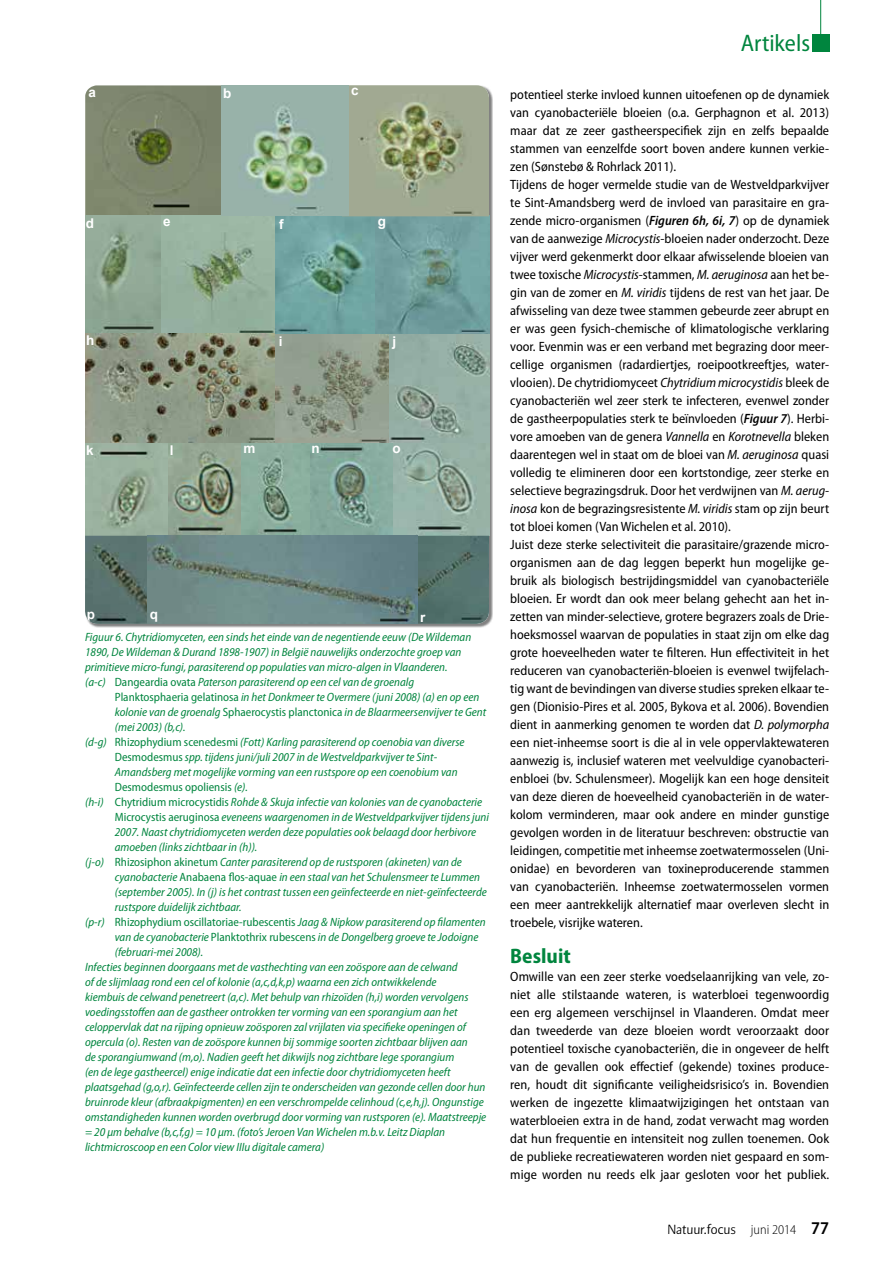
<style>
.page{position:relative;width:893px;height:1263px;background:#fff}
.page>*{position:absolute;margin:0;border:0;box-sizing:border-box;transform-origin:0 0}
.t1{font:semi-condensed 24px "Myriad Pro";color:#00853e}
.t2{font:700 semi-condensed 21px "Myriad Pro";color:#00853e}
.t3{font:15px "Beo Sans R11";color:#000}
.t4{font:semi-condensed 13.5px/18px "Myriad Pro";color:#000}
.t5{font:700 13.5px "Arial";color:#fff}
.t6{font:italic semi-condensed 12px/15px "Myriad Pro";color:#00853e}
.t7{font:semi-condensed 12px "Myriad Pro";color:#00853e}
.s1{font-style:normal}
.s2{font-style:italic}
.s3{font-weight:600;font-style:italic}
.s4{font-family:"Myriad Pro";font-weight:300;font-stretch:semi-condensed;font-size:13.5px}
.s5{font-family:"Myriad Pro";font-weight:600;font-stretch:semi-condensed;font-size:18px}
</style>
<div class="page">
<img style="left:393px;top:442px;width:96px;height:94px">
<img style="left:167px;top:442px;width:226px;height:94px">
<img style="left:85px;top:443px;width:82px;height:93px">
<img style="left:386px;top:333px;width:103px;height:109px">
<img style="left:85px;top:536px;width:62px;height:88px">
<img style="left:418px;top:536px;width:71px;height:88px">
<img style="left:147px;top:536px;width:271px;height:88px">
<img style="left:85px;top:85px;width:257px;height:131px">
<img style="left:85px;top:215px;width:191px;height:228px">
<img style="left:276px;top:334px;width:113px;height:109px">
<img style="left:276px;top:216px;width:110px;height:118px">
<img style="left:375px;top:216px;width:114px;height:117px">
<img style="left:342px;top:85px;width:147px;height:131px">
<hr style="left:820px;top:0;width:1px;height:43px;background:#00853e">
<div style="left:812px;top:34px;width:17px;height:17px;background:#00853e"></div>
<p class="t5" style="left:89px;top:83px;width:9px">a</p>
<p class="t5" style="left:223px;top:84px;width:10px">b</p>
<p class="t5" style="left:351px;top:82px;width:9px">c</p>
<p class="t5" style="left:86px;top:214px;width:10px">d</p>
<p class="t5" style="left:163px;top:212px;width:9px">e</p>
<p class="t5" style="left:279px;top:215px;width:6px">f</p>
<p class="t5" style="left:378px;top:212px;width:10px">g</p>
<p class="t5" style="left:86px;top:331px;width:10px">h</p>
<p class="t5" style="left:279px;top:332px;width:5px">i</p>
<p class="t5" style="left:392px;top:332px;width:5px">j</p>
<p class="t5" style="left:86px;top:442px;width:9px">k</p>
<p class="t5" style="left:170px;top:442px;width:5px">l</p>
<p class="t5" style="left:243px;top:439px;width:13px">m</p>
<p class="t5" style="left:311px;top:440px;width:10px">n</p>
<p class="t5" style="left:393px;top:439px;width:10px">o</p>
<p class="t5" style="left:87px;top:605px;width:10px">p</p>
<p class="t5" style="left:150px;top:605px;width:10px">q</p>
<p class="t5" style="left:420px;top:608px;width:7px">r</p>
<p class="t6" style="left:85px;top:630px;width:388px">Figuur 6. Chytridiomyceten, een sinds het einde van de negentiende eeuw (De Wildeman 1890, De Wildeman &amp; Durand 1898-1907) in België nauwelijks onderzochte groep van primitieve micro-fungi, parasiterend op populaties van micro-algen in Vlaanderen. (a-c) <span class="s1">Dangeardia ovata</span> Paterson parasiterend op een cel van de groenalg</p>
<p class="t6" style="left:115px;top:690px;width:366px"><span class="s1">Planktosphaeria gelatinosa</span> in het Donkmeer te Overmere (juni 2008) (a) en op een</p>
<p class="t6" style="left:115px;top:705px;width:373px">kolonie van de groenalg <span class="s1">Sphaerocystis planctonica</span> in de Blaarmeersenvijver te Gent</p>
<p class="t6" style="left:115px;top:720px;width:72px">(mei 2003) (b,c).</p>
<p class="t6" style="left:85px;top:735px;width:381px">(d-g) <span class="s1">Rhizophydium scenedesmi</span> (Fott) Karling parasiterend op coenobia van diverse</p>
<p class="t6" style="left:115px;top:750px;width:324px"><span class="s1">Desmodesmus</span> spp. tijdens juni/juli 2007 in de Westveldparkvijver te Sint-</p>
<p class="t6" style="left:115px;top:765px;width:344px">Amandsberg met mogelijke vorming van een rustspore op een coenobium van</p>
<p class="t7" style="left:115px;top:781px;width:135px">Desmodesmus opoliensis <span class="s2">(e).</span></p>
<p class="t6" style="left:85px;top:795px;width:399px">(h-i) <span class="s1">Chytridium microcystidis</span> Rohde &amp; Skuja infectie van kolonies van de cyanobacterie</p>
<p class="t6" style="left:115px;top:810px;width:376px"><span class="s1">Microcystis aeruginosa</span> eveneens waargenomen in de Westveldparkvijver tijdens juni</p>
<p class="t6" style="left:115px;top:825px;width:363px">2007. Naast chytridiomyceten werden deze populaties ook belaagd door herbivore</p>
<p class="t6" style="left:115px;top:840px;width:144px">amoeben (links zichtbaar in (h)).</p>
<p class="t6" style="left:85px;top:855px;width:378px">(j-o) <span class="s1">Rhizosiphon akinetum</span> Canter parasiterend op de rustsporen (akineten) van de</p>
<p class="t6" style="left:115px;top:870px;width:367px">cyanobacterie <span class="s1">Anabaena flos-aquae</span> in een staal van het Schulensmeer te Lummen</p>
<p class="t6" style="left:115px;top:885px;width:374px">(september 2005). In (j) is het contrast tussen een geïnfecteerde en niet-geïnfecteerde</p>
<p class="t6" style="left:115px;top:900px;width:128px">rustspore duidelijk zichtbaar.</p>
<p class="t6" style="left:85px;top:915px;width:402px">(p-r) <span class="s1">Rhizophydium oscillatoriae-rubescentis</span> Jaag &amp; Nipkow parasiterend op filamenten</p>
<p class="t6" style="left:115px;top:930px;width:365px">van de cyanobacterie <span class="s1">Planktothrix rubescens</span> in de Dongelberg groeve te Jodoigne</p>
<p class="t6" style="left:115px;top:945px;width:90px">(februari-mei 2008).</p>
<p class="t6" style="left:85px;top:960px;width:374px">Infecties beginnen doorgaans met de vasthechting van een zoöspore aan de celwand</p>
<p class="t6" style="left:85px;top:975px;width:353px">of de slijmlaag rond een cel of kolonie (a,c,d,k,p) waarna een zich ontwikkelende</p>
<p class="t6" style="left:85px;top:990px;width:385px">kiembuis de celwand penetreert (a,c). Met behulp van rhizoïden (h,i) worden vervolgens</p>
<p class="t6" style="left:85px;top:1005px;width:374px">voedingsstoffen aan de gastheer ontrokken ter vorming van een sporangium aan het</p>
<p class="t6" style="left:85px;top:1020px;width:383px">celoppervlak dat na rijping opnieuw zoösporen zal vrijlaten via specifieke openingen of</p>
<p class="t6" style="left:85px;top:1035px;width:384px">opercula (o). Resten van de zoöspore kunnen bij sommige soorten zichtbaar blijven aan</p>
<p class="t6" style="left:85px;top:1050px;width:371px">de sporangiumwand (m,o). Nadien geeft het dikwijls nog zichtbare lege sporangium</p>
<p class="t6" style="left:85px;top:1065px;width:367px">(en de lege gastheercel) enige indicatie dat een infectie door chytridiomyceten heeft</p>
<p class="t6" style="left:85px;top:1080px;width:402px">plaatsgehad (g,o,r). Geïnfecteerde cellen zijn te onderscheiden van gezonde cellen door hun</p>
<p class="t6" style="left:85px;top:1095px;width:400px">bruinrode kleur (afbraakpigmenten) en een verschrompelde celinhoud (c,e,h,j). Ongunstige</p>
<p class="t6" style="left:85px;top:1110px;width:403px">omstandigheden kunnen worden overbrugd door vorming van rustsporen (e). Maatstreepje</p>
<p class="t6" style="left:85px;top:1125px;width:361px">= 20 µm behalve (b,c,f,g) = 10 µm. (foto’s Jeroen Van Wichelen m.b.v. Leitz Diaplan</p>
<p class="t6" style="left:85px;top:1140px;width:241px">lichtmicroscoop en een Color view IIIu digitale camera)</p>
<h1 class="t1" style="left:741px;top:30px;width:71px">Artikels</h1>
<p class="t4" style="left:510px;top:86px;width:320px">potentieel sterke invloed kunnen uitoefenen op de dynamiek van cyanobacteriële bloeien (o.a. Gerphagnon et al. 2013) maar dat ze zeer gastheerspecifiek zijn en zelfs bepaalde stammen van eenzelfde soort boven andere kunnen verkie&shy;zen (Sønstebø &amp; Rohrlack 2011).<br>Tijdens de hoger vermelde studie van de Westveldparkvijver te Sint-Amandsberg werd de invloed van parasitaire en gra&shy;zende micro-organismen (<span class="s3">Figuren 6h, 6i, 7</span>) op de dynamiek van de aanwezige <span class="s2">Microcystis</span>-bloeien nader onderzocht. Deze vijver werd gekenmerkt door elkaar afwisselende bloeien van twee toxische <span class="s2">Microcystis</span>-stammen, <span class="s2">M. aeruginosa</span> aan het be&shy;gin van de zomer en <span class="s2">M. viridis</span> tijdens de rest van het jaar. De afwisseling van deze twee stammen gebeurde zeer abrupt en er was geen fysich-chemische of klimatologische verklaring voor. Evenmin was er een verband met begrazing door meer&shy;cellige organismen (radardiertjes, roeipootkreeftjes, water&shy;vlooien). De chytridiomyceet <span class="s2">Chytridium microcystidis</span> bleek de cyanobacteriën wel zeer sterk te infecteren, evenwel zonder de gastheerpopulaties sterk te beïnvloeden (<span class="s3">Figuur 7</span>). Herbi&shy;vore amoeben van de genera <span class="s2">Vannella</span> en <span class="s2">Korotnevella</span> bleken daarentegen wel in staat om de bloei van <span class="s2">M. aeruginosa</span> quasi volledig te elimineren door een kortstondige, zeer sterke en selectieve begrazingsdruk. Door het verdwijnen van <span class="s2">M. aerug&shy;inosa</span> kon de begrazingsresistente <span class="s2">M. viridis</span> stam op zijn beurt tot bloei komen (Van Wichelen et al. 2010).<br>Juist deze sterke selectiviteit die parasitaire/grazende micro&shy;organismen aan de dag leggen beperkt hun mogelijke ge&shy;bruik als biologisch bestrijdingsmiddel van cyanobacteriële bloeien. Er wordt dan ook meer belang gehecht aan het in&shy;zetten van minder-selectieve, grotere begrazers zoals de Drie&shy;hoeksmossel waarvan de populaties in staat zijn om elke dag grote hoeveelheden water te filteren. Hun effectiviteit in het reduceren van cyanobacteriën-bloeien is evenwel twijfelach&shy;tig want de bevindingen van diverse studies spreken elkaar te&shy;gen (Dionisio-Pires et al. 2005, Bykova et al. 2006). Bovendien dient in aanmerking genomen te worden dat <span class="s2">D. polymorpha </span>een niet-inheemse soort is die al in vele oppervlaktewateren aanwezig is, inclusief wateren met veelvuldige cyanobacteri&shy;ënbloei (bv. Schulensmeer). Mogelijk kan een hoge densiteit van deze dieren de hoeveelheid cyanobacteriën in de water&shy;kolom verminderen, maar ook andere en minder gunstige gevolgen worden in de literatuur beschreven: obstructie van leidingen, competitie met inheemse zoetwatermosselen (Uni&shy;onidae) en bevorderen van toxineproducerende stammen van cyanobacteriën. Inheemse zoetwatermosselen vormen een meer aantrekkelijk alternatief maar overleven slecht in troebele, visrijke wateren.</p>
<h2 class="t2" style="left:510px;top:944px;width:62px">Besluit</h2>
<p class="t4" style="left:510px;top:968px;width:320px;text-align:justify">Omwille van een zeer sterke voedselaanrijking van vele, zo&shy;niet alle stilstaande wateren, is waterbloei tegenwoordig een erg algemeen verschijnsel in Vlaanderen. Omdat meer dan tweederde van deze bloeien wordt veroorzaakt door potentieel toxische cyanobacteriën, die in ongeveer de helft van de gevallen ook effectief (gekende) toxines produce&shy;ren, houdt dit significante veiligheidsrisico’s in. Bovendien werken de ingezette klimaatwijzigingen het ontstaan van waterbloeien extra in de hand, zodat verwacht mag worden dat hun frequentie en intensiteit nog zullen toenemen. Ook de publieke recreatiewateren worden niet gespaard en som&shy;mige worden nu reeds elk jaar gesloten voor het publiek.</p>
<p class="t3" style="left:667px;top:1222px;width:163px">Natuur.focus <span class="s4">juni 2014</span> <span class="s5">77</span></p>
</div>
